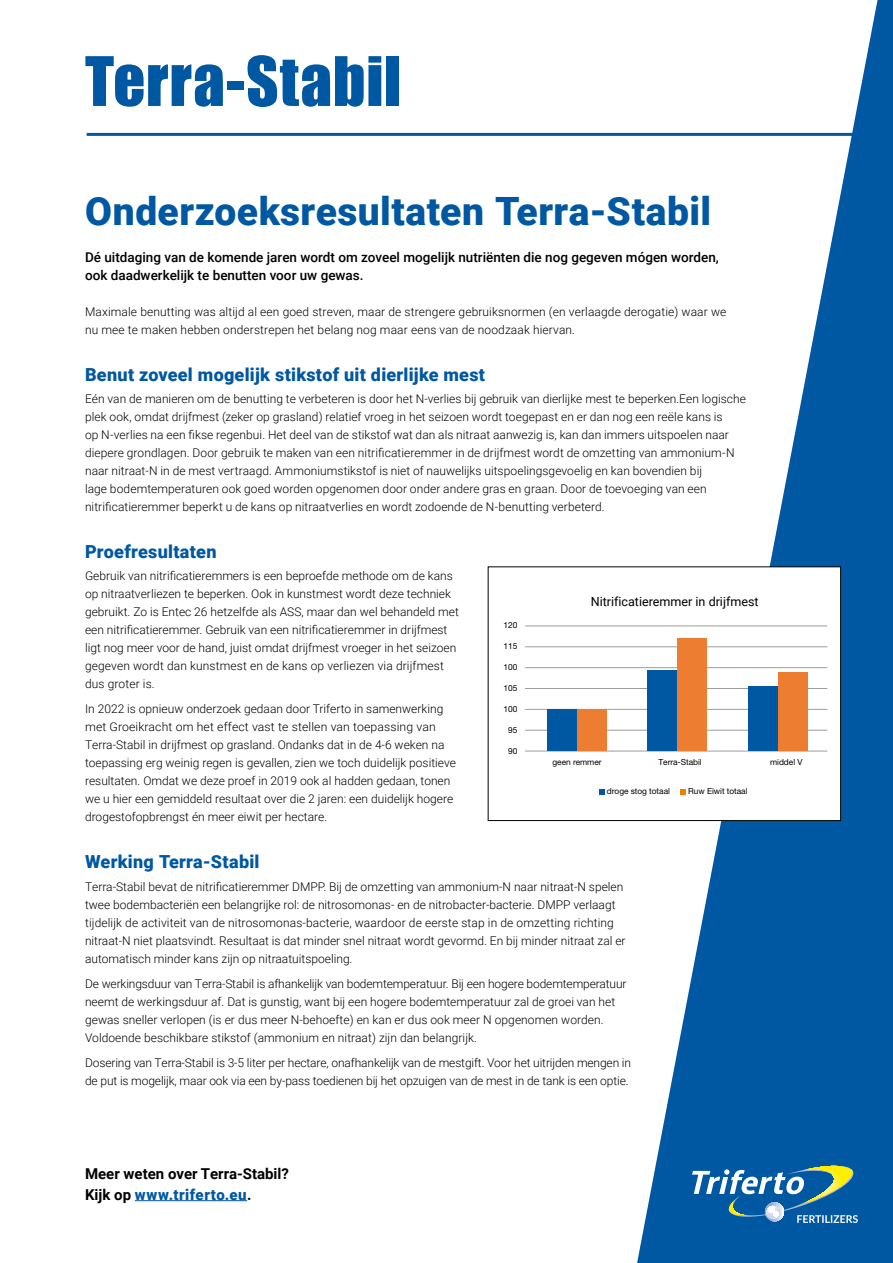
<style>
.page{position:relative;width:893px;height:1263px;background:#fff}
.page>*{position:absolute;margin:0;border:0;box-sizing:border-box;transform-origin:0 0}
.t1{font:63px "Impact";letter-spacing:.01em;color:#0058a2}
.t2{font:900 39px "Roboto";letter-spacing:.01em;color:#0058a2}
.t3{font:900 18px "Roboto";letter-spacing:.015em;color:#0058a2}
.t4{font:700 15px/21px "Roboto";color:#000}
.t5{font:500 13.5px/18px "Roboto";color:#000}
.t6{font:12.6px "Roboto";color:#000}
.t7{font:300 12px/18px "Roboto";color:#000}
.t8{font:8.4px "Helvetica Neue LT Std";letter-spacing:-.005em;color:#000}
.s1{font-weight:900;color:#0058a2}
</style>
<div class="page">
<svg style="left:637px;top:0;width:256px;height:1263px;fill:#0058a2"></svg>
<svg style="left:692px;top:1163px;width:166px;height:60px;background:#3a7ca8"></svg>
<hr style="left:87px;top:133px;width:802px;height:3px;background:#0058a2">
<div style="left:488px;top:567px;width:353px;height:253px;background:#fff"></div>
<hr style="left:525px;top:730px;width:302px;height:1px;background:#9d9d9c">
<hr style="left:525px;top:709px;width:302px;height:1px;background:#9d9d9c">
<hr style="left:525px;top:688px;width:302px;height:1px;background:#9d9d9c">
<hr style="left:525px;top:667px;width:302px;height:1px;background:#9d9d9c">
<hr style="left:525px;top:646px;width:302px;height:1px;background:#9d9d9c">
<hr style="left:525px;top:626px;width:302px;height:1px;background:#9d9d9c">
<hr style="left:525px;top:751px;width:302px;height:1px;background:#9d9d9c">
<svg style="left:599px;top:789px;width:6px;height:5px"></svg>
<svg style="left:681px;top:789px;width:5px;height:5px"></svg>
<div style="left:647px;top:671px;width:30px;height:80px;background:#0058a2"></div>
<div style="left:677px;top:639px;width:30px;height:112px;background:#ec7d31"></div>
<div style="left:748px;top:686px;width:30px;height:65px;background:#0058a2"></div>
<div style="left:778px;top:672px;width:30px;height:79px;background:#ec7d31"></div>
<div style="left:547px;top:709px;width:30px;height:42px;background:#0058a2"></div>
<div style="left:577px;top:709px;width:30px;height:42px;background:#ec7d31"></div>
<div style="left:488px;top:567px;width:353px;height:254px;border:1px solid #000"></div>
<hr style="left:135px;top:1200px;width:112px;height:1px;background:#0058a2">
<h1 class="t1" style="left:85px;top:32px;width:318px">Terra-Stabil</h1>
<h2 class="t2" style="left:85px;top:184px;width:628px">Onderzoeksresultaten Terra-Stabil</h2>
<p class="t5" style="left:85px;top:248px;width:635px">Dé uitdaging van de komende jaren wordt om zoveel mogelijk nutriënten die nog gegeven mógen worden, ook daadwerkelijk te benutten voor uw gewas.</p>
<p class="t7" style="left:85px;top:302px;width:643px">Maximale benutting was altijd al een goed streven, maar de strengere gebruiksnormen (en verlaagde derogatie) waar we nu mee te maken hebben onderstrepen het belang nog maar eens van de noodzaak hiervan.</p>
<h3 class="t3" style="left:85px;top:362px;width:402px">Benut zoveel mogelijk stikstof uit dierlijke mest</h3>
<p class="t7" style="left:85px;top:389px;width:663px">Eén van de manieren om de benutting te verbeteren is door het N-verlies bij gebruik van dierlijke mest te beperken.Een logische plek ook, omdat drijfmest (zeker op grasland) relatief vroeg in het seizoen wordt toegepast en er dan nog een reële kans is<br>op N-verlies na een fikse regenbui. Het deel van de stikstof wat dan als nitraat aanwezig is, kan dan immers uitspoelen naar diepere grondlagen. Door gebruik te maken van een nitrificatieremmer in de drijfmest wordt de omzetting van ammonium-N naar nitraat-N in de mest vertraagd. Ammoniumstikstof is niet of nauwelijks uitspoelingsgevoelig en kan bovendien bij<br>lage bodemtemperaturen ook goed worden opgenomen door onder andere gras en graan. Door de toevoeging van een nitrificatieremmer beperkt u de kans op nitraatverlies en wordt zodoende de N-benutting verbeterd.</p>
<h3 class="t3" style="left:85px;top:539px;width:133px">Proefresultaten</h3>
<p class="t7" style="left:85px;top:566px;width:375px">Gebruik van nitrificatieremmers is een beproefde methode om de kans op nitraatverliezen te beperken. Ook in kunstmest wordt deze techniek gebruikt. Zo is Entec 26 hetzelfde als ASS, maar dan wel behandeld met een nitrificatieremmer. Gebruik van een nitrificatieremmer in drijfmest ligt nog meer voor de hand, juist omdat drijfmest vroeger in het seizoen gegeven wordt dan kunstmest en de kans op verliezen via drijfmest dus groter is.</p>
<p class="t7" style="left:85px;top:700px;width:372px">In 2022 is opnieuw onderzoek gedaan door Triferto in samenwerking met Groeikracht om het effect vast te stellen van toepassing van Terra-Stabil in drijfmest op grasland. Ondanks dat in de 4-6 weken na toepassing erg weinig regen is gevallen, zien we toch duidelijk positieve resultaten. Omdat we deze proef in 2019 ook al hadden gedaan, tonen we u hier een gemiddeld resultaat over die 2 jaren: een duidelijk hogere drogestofopbrengst én meer eiwit per hectare.</p>
<p class="t8" style="left:504px;top:620px;width:15px">120</p>
<p class="t8" style="left:504px;top:641px;width:15px">115</p>
<p class="t8" style="left:504px;top:662px;width:15px">100</p>
<p class="t8" style="left:504px;top:683px;width:15px">105</p>
<p class="t8" style="left:504px;top:704px;width:15px">100</p>
<p class="t8" style="left:508px;top:725px;width:11px">95</p>
<p class="t8" style="left:508px;top:746px;width:11px">90</p>
<p class="t6" style="left:591px;top:593px;width:169px">Nitrificatieremmer in drijfmest</p>
<p class="t8" style="left:552px;top:757px;width:51px">geen remmer</p>
<p class="t8" style="left:658px;top:757px;width:45px">Terra-Stabil</p>
<p class="t8" style="left:770px;top:757px;width:34px">middel V</p>
<p class="t8" style="left:607px;top:786px;width:65px">droge stog totaal</p>
<p class="t8" style="left:688px;top:786px;width:61px">Ruw Eiwit totaal</p>
<h3 class="t3" style="left:85px;top:849px;width:176px">Werking Terra-Stabil</h3>
<p class="t7" style="left:85px;top:877px;width:542px">Terra-Stabil bevat de nitrificatieremmer DMPP. Bij de omzetting van ammonium-N naar nitraat-N spelen twee bodembacteriën een belangrijke rol: de nitrosomonas- en de nitrobacter-bacterie. DMPP verlaagt tijdelijk de activiteit van de nitrosomonas-bacterie, waardoor de eerste stap in de omzetting richting nitraat-N niet plaatsvindt. Resultaat is dat minder snel nitraat wordt gevormd. En bij minder nitraat zal er automatisch minder kans zijn op nitraatuitspoeling.</p>
<p class="t7" style="left:85px;top:974px;width:543px">De werkingsduur van Terra-Stabil is afhankelijk van bodemtemperatuur. Bij een hogere bodemtemperatuur neemt de werkingsduur af. Dat is gunstig, want bij een hogere bodemtemperatuur zal de groei van het gewas sneller verlopen (is er dus meer N-behoefte) en kan er dus ook meer N opgenomen worden.<br>Voldoende beschikbare stikstof (ammonium en nitraat) zijn dan belangrijk.</p>
<p class="t7" style="left:85px;top:1053px;width:548px">Dosering van Terra-Stabil is 3-5 liter per hectare, onafhankelijk van de mestgift. Voor het uitrijden mengen in de put is mogelijk, maar ook via een by-pass toedienen bij het opzuigen van de mest in de tank is een optie.</p>
<p class="t4" style="left:85px;top:1162px;width:206px">Meer weten over Terra-Stabil?<br>Kijk op <span class="s1">www.triferto.eu</span>.</p>
</div>
